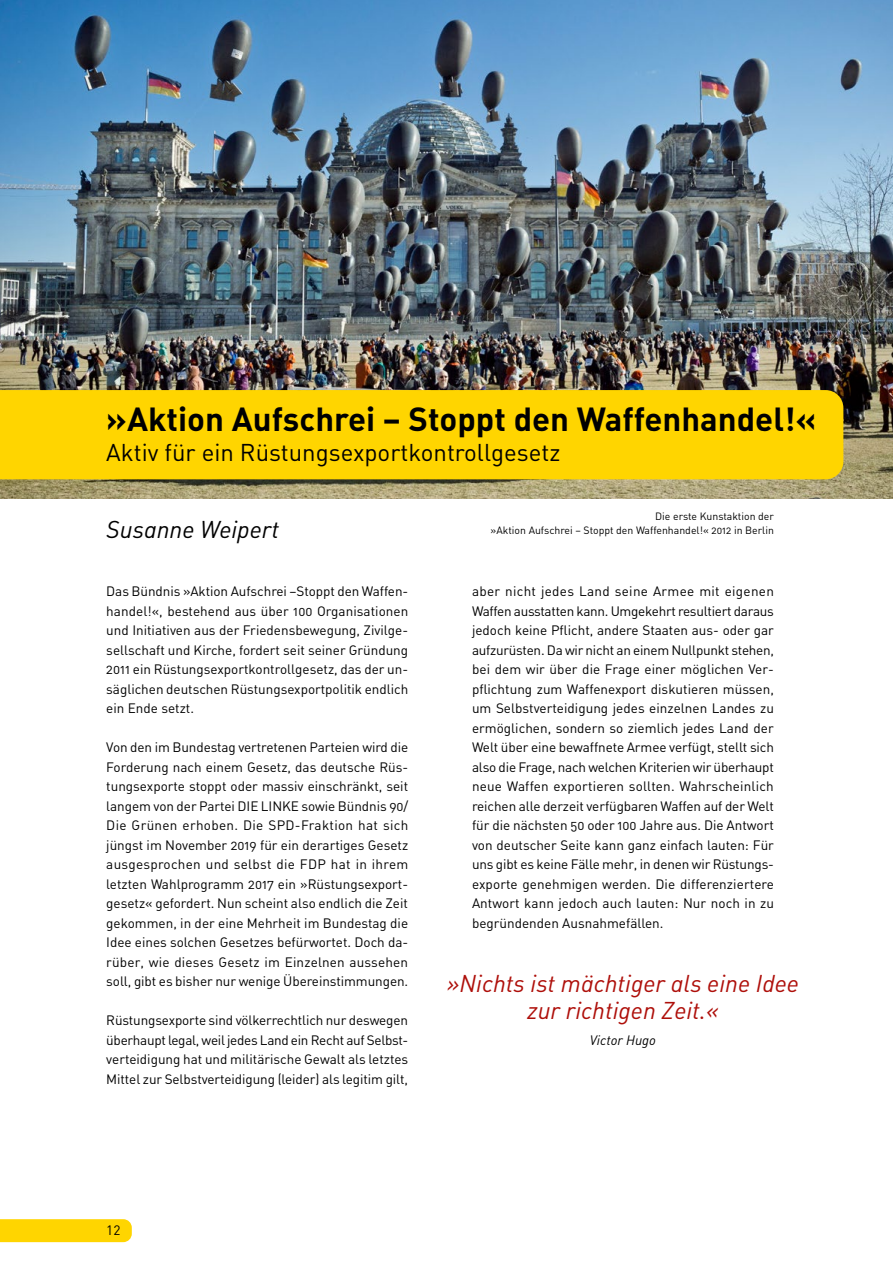
<style>
.page{position:relative;width:893px;height:1263px;background:#fff}
.page>*{position:absolute;margin:0;border:0;box-sizing:border-box;transform-origin:0 0}
.t1{font:33px "DIN Bold Alternate";color:#000}
.t2{font:24px/27px "DIN Regular Italic Alt";color:#ae0f0a;text-align:center}
.t3{font:24px "DIN Regular Alternate";color:#000}
.t4{font:24px "DIN Regular Italic Alt";color:#000}
.t5{font:13.5px/19.5px "DIN Regular Alternate";letter-spacing:-.005em;color:#000;text-align:justify}
.t6{font:13.5px "DIN Regular Italic Alt";color:#000}
.t7{font:13.5px "DIN";color:#000}
.t8{font:10.5px/13.5px "DIN Regular Alternate";color:#000;text-align:right}
</style>
<div class="page">
<div style="left:0;top:1219px;width:132px;height:23px;background:#ffd500"></div>
<img style="left:0;top:0;width:893px;height:499px">
<div style="left:0;top:390px;width:843px;height:89px;background:#ffd500"></div>
<h1 class="t1" style="left:106px;top:397px;width:711px">»Aktion Aufschrei – Stoppt den Waffenhandel!«</h1>
<h2 class="t3" style="left:106px;top:437px;width:456px">Aktiv für ein Rüstungsexportkontrollgesetz</h2>
<h2 class="t4" style="left:106px;top:514px;width:174px">Susanne Weipert</h2>
<p class="t5" style="left:106px;top:581px;width:304px">Das Bündnis »Aktion Aufschrei –Stoppt den Waffen&shy;handel!«, bestehend aus über 100 Organisationen und Initiativen aus der Friedensbewegung, Zivilge&shy;sellschaft und Kirche, fordert seit seiner Gründung 2011 ein Rüstungsexportkontrollgesetz, das der un&shy;säglichen deutschen Rüstungsexportpolitik endlich ein Ende setzt.</p>
<p class="t5" style="left:106px;top:737px;width:303px">Von den im Bundestag vertretenen Parteien wird die Forderung nach einem Gesetz, das deutsche Rüs&shy;tungsexporte stoppt oder massiv einschränkt, seit langem von der Partei DIE LINKE sowie Bündnis 90/ Die Grünen erhoben. Die SPD-Fraktion hat sich jüngst im November 2019 für ein derartiges Gesetz ausgesprochen und selbst die FDP hat in ihrem letzten Wahlprogramm 2017 ein »Rüstungsexport&shy;gesetz« gefordert. Nun scheint also endlich die Zeit gekommen, in der eine Mehrheit im Bundestag die Idee eines solchen Gesetzes befürwortet. Doch da&shy;rüber, wie dieses Gesetz im Einzelnen aussehen soll, gibt es bisher nur wenige Übereinstimmungen.</p>
<p class="t5" style="left:106px;top:1010px;width:304px">Rüstungsexporte sind völkerrechtlich nur deswegen überhaupt legal, weil jedes Land ein Recht auf Selbst&shy;verteidigung hat und militärische Gewalt als letztes Mittel zur Selbstverteidigung (leider) als legitim gilt,</p>
<p class="t8" style="left:491px;top:509px;width:285px">Die erste Kunstaktion der<br>»Aktion Aufschrei – Stoppt den Waffenhandel!« 2012 in Berlin</p>
<p class="t5" style="left:472px;top:581px;width:304px">aber nicht jedes Land seine Armee mit eigenen Waffen ausstatten kann. Umgekehrt resultiert daraus jedoch keine Pflicht, andere Staaten aus- oder gar aufzurüsten. Da wir nicht an einem Nullpunkt stehen, bei dem wir über die Frage einer möglichen Ver&shy;pflichtung zum Waffenexport diskutieren müssen, um Selbstverteidigung jedes einzelnen Landes zu ermöglichen, sondern so ziemlich jedes Land der Welt über eine bewaffnete Armee verfügt, stellt sich also die Frage, nach welchen Kriterien wir überhaupt neue Waffen exportieren sollten. Wahrscheinlich reichen alle derzeit verfügbaren Waffen auf der Welt für die nächsten 50 oder 100 Jahre aus. Die Antwort von deutscher Seite kann ganz einfach lauten: Für uns gibt es keine Fälle mehr, in denen wir Rüstungs&shy;exporte genehmigen werden. Die differenziertere Antwort kann jedoch auch lauten: Nur noch in zu begründenden Ausnahmefällen.</p>
<h2 class="t2" style="left:447px;top:970px;width:354px">»Nichts ist mächtiger als eine Idee zur richtigen Zeit.«</h2>
<p class="t6" style="left:590px;top:1032px;width:68px">Victor Hugo</p>
<p class="t7" style="left:106px;top:1222px;width:16px">12</p>
</div>
